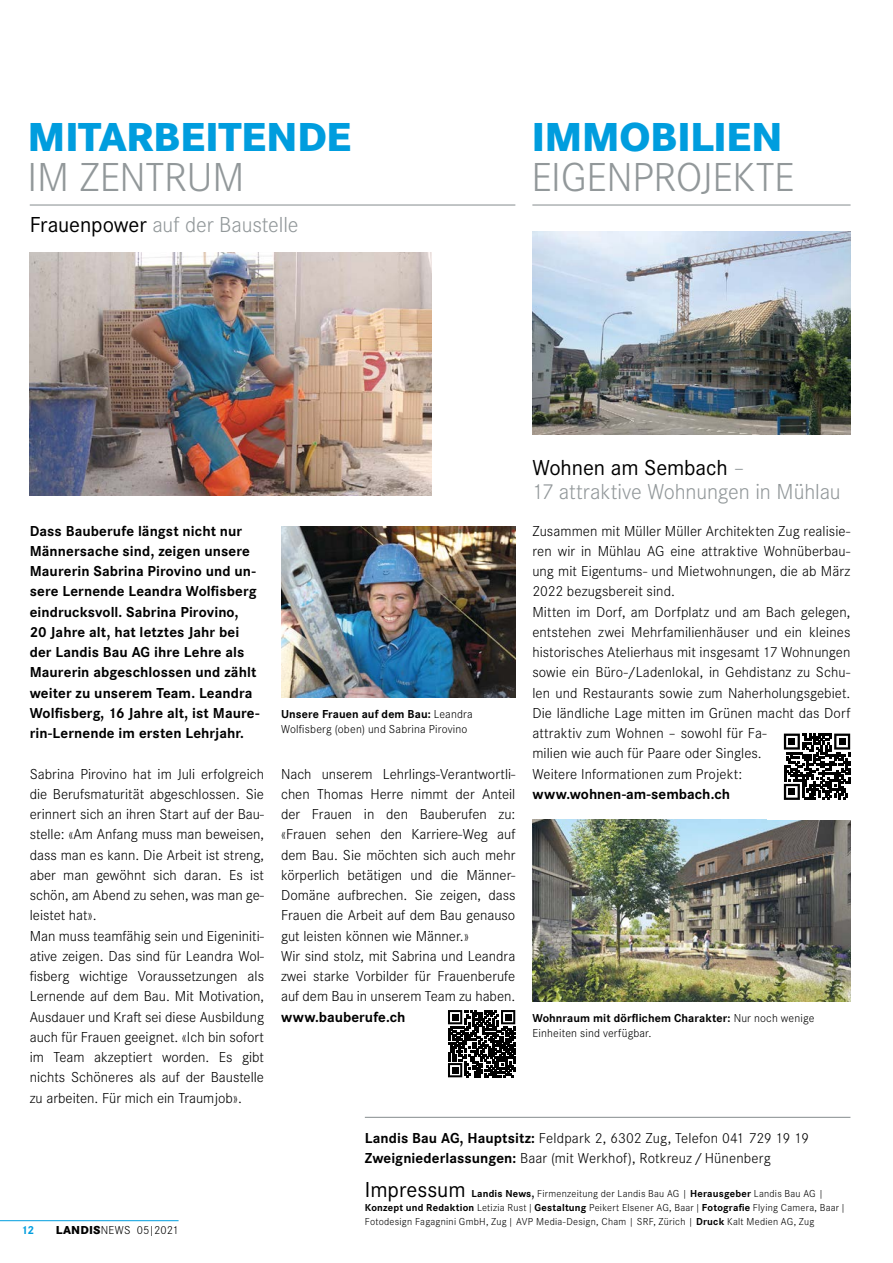
<style>
.page{position:relative;width:893px;height:1263px;background:#fff}
.page>*{position:absolute;margin:0;border:0;box-sizing:border-box;transform-origin:0 0}
.t1{font:800 42px "Corporate S Pro";letter-spacing:-.015em;color:#009dde}
.t2{font:300 42px "Corporate S Pro";letter-spacing:-.005em;color:#92989a}
.t3{font:300 22.5px/24px "Corporate S Pro";letter-spacing:-.005em;color:#92989a}
.t4{font:300 15px/20.2px "Corporate S Pro";color:#000}
.t5{font:700 15px/20.2px "Corporate S Pro";letter-spacing:.005em;color:#000}
.t6{font:300 12px/15px "Corporate S Pro";letter-spacing:.015em;color:#000}
.t7{font:700 12px "Corporate S Pro";color:#009dde}
.t8{font:300 10.5px/14.2px "Corporate S Pro";letter-spacing:.025em;color:#000}
.s1{font-weight:400;color:#000}
.s2{font-weight:700}
.s3{font-weight:800}
.s4{font-weight:400;font-size:22.5px}
</style>
<div class="page">
<hr style="left:30px;top:204px;width:485px;height:2px;background:#92989a">
<hr style="left:532px;top:204px;width:318px;height:2px;background:#92989a">
<hr style="left:365px;top:1117px;width:485px;height:1px;background:#92989a">
<hr style="left:0;top:1220px;width:179px;height:1px;background:#009dde">
<img style="left:30px;top:252px;width:402px;height:243px">
<img style="left:281px;top:526px;width:234px;height:172px">
<img style="left:532px;top:232px;width:318px;height:202px">
<img style="left:532px;top:819px;width:318px;height:182px">
<svg style="left:784px;top:734px;width:66px;height:66px"></svg>
<div style="left:788px;top:738px;width:7px;height:7px;background:#000"></div>
<div style="left:839px;top:738px;width:7px;height:7px;background:#000"></div>
<div style="left:788px;top:788px;width:7px;height:7px;background:#000"></div>
<svg style="left:448px;top:1010px;width:67px;height:67px"></svg>
<h1 class="t1" style="left:28px;top:103px;width:325px">MITARBEITENDE</h1>
<h1 class="t2" style="left:28px;top:148px;width:218px">IM ZENTRUM</h1>
<h2 class="t3" style="left:30px;top:211px;width:270px"><span class="s1">Frauenpower</span> auf der Baustelle</h2>
<h1 class="t1" style="left:531px;top:103px;width:253px">IMMOBILIEN</h1>
<h1 class="t2" style="left:531px;top:148px;width:265px">EIGENPROJEKTE</h1>
<p class="t5" style="left:30px;top:519px;width:231px">Dass Bauberufe längst nicht nur Männersache sind, zeigen unsere Maurerin Sabrina Pirovino und un&shy;sere Lernende Leandra Wolfisberg eindrucksvoll. Sabrina Pirovino,<br>20 Jahre alt, hat letztes Jahr bei der Landis Bau AG ihre Lehre als Maurerin abgeschlossen und zählt weiter zu unserem Team. Leandra Wolfisberg, 16 Jahre alt, ist Maure&shy;rin-Lernende im ersten Lehrjahr.</p>
<p class="t4" style="left:30px;top:763px;width:236px">Sabrina Pirovino hat im Juli erfolgreich die Berufsmaturität abgeschlossen. Sie erinnert sich an ihren Start auf der Bau&shy;stelle: «Am Anfang muss man beweisen, dass man es kann. Die Arbeit ist streng, aber man gewöhnt sich daran. Es ist schön, am Abend zu sehen, was man ge&shy;leistet hat».<br>Man muss teamfähig sein und Eigeniniti&shy;ative zeigen. Das sind für Leandra Wol&shy;fisberg wichtige Voraussetzungen als Lernende auf dem Bau. Mit Motivation, Ausdauer und Kraft sei diese Ausbildung auch für Frauen geeignet. «Ich bin sofort im Team akzeptiert worden. Es gibt nichts Schöneres als auf der Baustelle zu arbeiten. Für mich ein Traumjob».</p>
<p class="t6" style="left:281px;top:706px;width:193px"><span class="s2">Unsere Frauen auf dem Bau:</span> Leandra<br>Wolfisberg (oben) und Sabrina Pirovino</p>
<p class="t4" style="left:281px;top:763px;width:236px">Nach unserem Lehrlings-Verantwortli&shy;chen Thomas Herre nimmt der Anteil der Frauen in den Bauberufen zu: «Frauen sehen den Karriere-Weg auf dem Bau. Sie möchten sich auch mehr körperlich betätigen und die Männer-Domäne aufbrechen. Sie zeigen, dass Frauen die Arbeit auf dem Bau genauso gut leisten können wie Männer.»<br>Wir sind stolz, mit Sabrina und Leandra zwei starke Vorbilder für Frauenberufe auf dem Bau in unserem Team zu haben.</p>
<p class="t5" style="left:281px;top:1005px;width:126px">www.bauberufe.ch</p>
<h2 class="t3" style="left:532px;top:454px;width:310px"><span class="s1">Wohnen am Sembach</span> –<br>17 attraktive Wohnungen in Mühlau</h2>
<p class="t4" style="left:532px;top:520px;width:320px">Zusammen mit Müller Müller Architekten Zug realisie&shy;ren wir in Mühlau AG eine attraktive Wohnüberbau&shy;ung mit Eigentums- und Mietwohnungen, die ab März 2022 bezugsbereit sind.<br>Mitten im Dorf, am Dorfplatz und am Bach gelegen, entstehen zwei Mehrfamilienhäuser und ein kleines historisches Atelierhaus mit insgesamt 17 Wohnungen sowie ein Büro-/Ladenlokal, in Gehdistanz zu Schu&shy;len und Restaurants sowie zum Naherholungsgebiet.<br>Die ländliche Lage mitten im Grünen macht das Dorf attraktiv zum Wohnen – sowohl für Fa-<br>milien wie auch für Paare oder Singles.<br>Weitere Informationen zum Projekt:</p>
<p class="t5" style="left:532px;top:783px;width:199px">www.wohnen-am-sembach.ch</p>
<p class="t6" style="left:532px;top:1009px;width:283px"><span class="s2">Wohnraum mit dörflichem Charakter:</span> Nur noch wenige<br>Einheiten sind verfügbar.</p>
<p class="t7" style="left:21px;top:1220px;width:15px">12</p>
<p class="t6" style="left:56px;top:1222px;width:125px"><span class="s3">LANDIS</span>NEWS 05|2021</p>
<p class="t4" style="left:365px;top:1127px;width:446px"><span class="s2">Landis Bau AG, Hauptsitz:</span> Feldpark 2, 6302 Zug, Telefon 041 729 19 19<br><span class="s2">Zweigniederlassungen:</span> Baar (mit Werkhof), Rotkreuz / Hünenberg</p>
<p class="t8" style="left:365px;top:1185px;width:482px"><span class="s4">Impressum</span> <span class="s2">Landis News,</span> Firmenzeitung der Landis Bau AG | <span class="s2">Herausgeber</span> Landis Bau AG |<br><span class="s2">Konzept und Redaktion</span> Letizia Rust | <span class="s2">Gestaltung</span> Peikert Elsener AG, Baar | <span class="s2">Fotografie</span> Flying Camera, Baar |<br>Fotodesign Fagagnini GmbH, Zug | AVP Media-Design, Cham | SRF, Zürich | <span class="s2">Druck</span> Kalt Medien AG, Zug</p>
</div>
